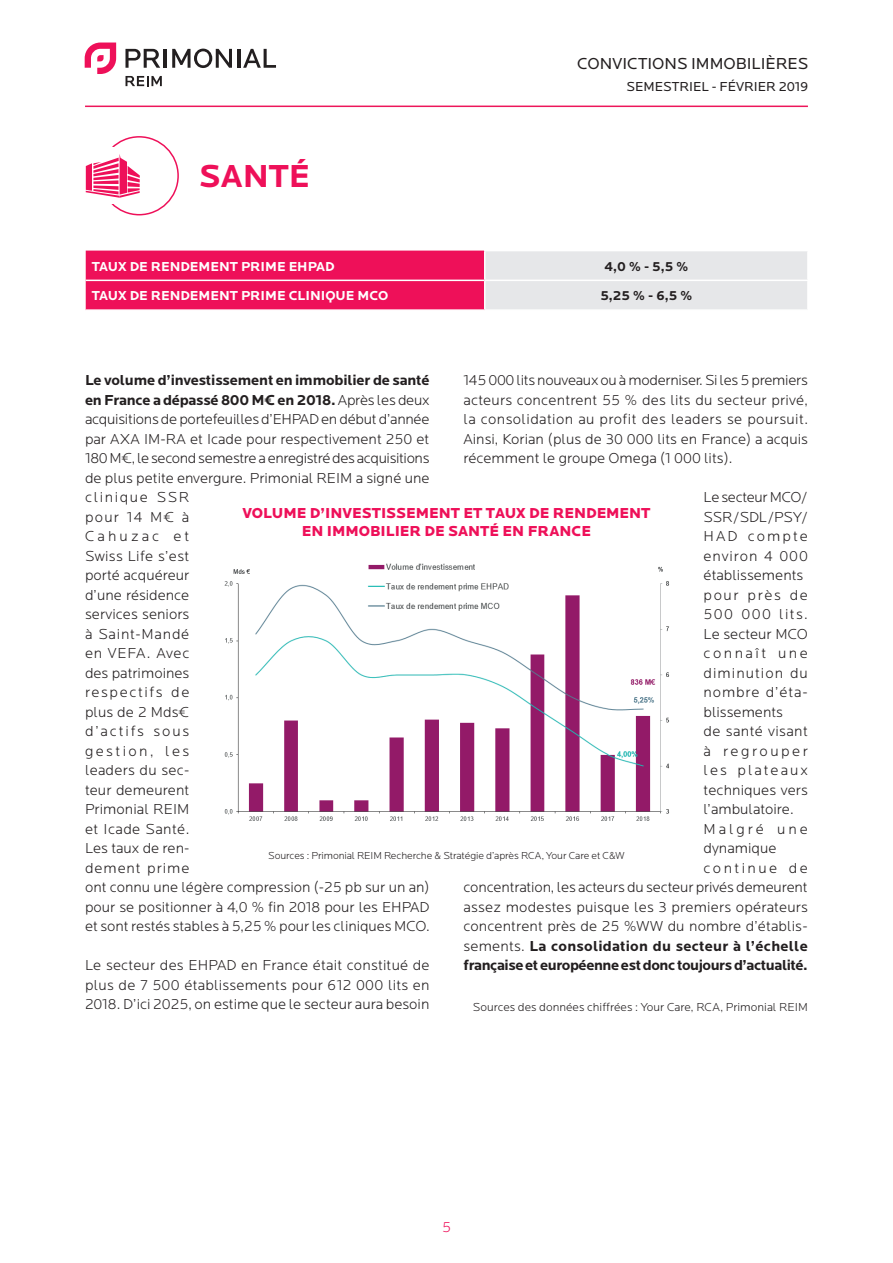
<style>
.page{position:relative;width:893px;height:1263px;background:#fff}
.page>*{position:absolute;margin:0;border:0;box-sizing:border-box;transform-origin:0 0}
.t1{font:700 33px "Locator";color:#ee1059}
.t2{font:16.5px "Locator";color:#231f20}
.t3{font:300 15px/19.5px "Locator";color:#231f20;text-align:justify}
.t4{font:900 15px/18px "Locator";color:#ee1059;text-align:center}
.t5{font:700 15px "Locator";letter-spacing:-.03em;color:#231f20}
.t6{font:700 15px "Locator";letter-spacing:.015em;color:#231f20}
.t7{font:300 15px "Locator";letter-spacing:.135em;color:#231f20}
.t8{font:300 15px "Locator";letter-spacing:.165em;color:#231f20}
.t9{font:300 15px "Locator";letter-spacing:-.02em;color:#231f20}
.t10{font:300 15px "Locator";letter-spacing:.03em;color:#231f20}
.t11{font:300 15px "Locator";letter-spacing:.07em;color:#231f20}
.t12{font:300 15px "Locator";letter-spacing:.06em;color:#231f20}
.t13{font:300 15px "Locator";letter-spacing:.065em;color:#231f20}
.t14{font:300 15px "Locator";letter-spacing:.095em;color:#231f20}
.t15{font:300 15px "Locator";letter-spacing:.105em;color:#231f20}
.t16{font:300 15px "Locator";letter-spacing:.16em;color:#231f20}
.t17{font:300 15px "Locator";letter-spacing:.195em;color:#231f20}
.t18{font:300 15px "Locator";color:#ee1059}
.t19{font:700 13.5px "Locator";color:#fff}
.t20{font:13.5px "Locator";color:#231f20}
.t21{font:700 13.5px "Locator";color:#231f20}
.t22{font:300 12px "Locator";color:#231f20}
.t23{font:300 10.5px "Locator";letter-spacing:-.01em;color:#231f20}
.s1{font-weight:700}
.s2{font-weight:300}
</style>
<div class="page">
<hr style="left:85px;top:106px;width:723px;height:1px;background:#ed165a">
<svg style="left:125px;top:49px;width:35px;height:19px"></svg>
<hr style="left:164px;top:49px;width:3px;height:19px;background:#231f20">
<svg style="left:172px;top:49px;width:60px;height:19px"></svg>
<hr style="left:237px;top:49px;width:3px;height:19px;background:#231f20">
<svg style="left:243px;top:49px;width:33px;height:19px"></svg>
<svg style="left:85px;top:43px;width:31px;height:31px"></svg>
<svg style="left:126px;top:76px;width:36px;height:10px"></svg>
<svg style="left:86px;top:251px;width:721px;height:59px;background:#eb749c"></svg>
<hr style="left:485px;top:309px;width:324px;height:2px;background:#fff">
<div style="left:99px;top:136px;width:80px;height:79px;border:2px solid #ee1059;border-radius:50%"></div>
<div style="left:98px;top:147px;width:29px;height:57px;background:#fff"></div>
<svg style="left:86px;top:154px;width:54px;height:44px"></svg>
<img style="left:224px;top:566px;width:446px;height:255px">
<img style="left:359px;top:563px;width:154px;height:62px">
<h1 class="t1" style="left:199px;top:157px;width:113px">SANTÉ</h1>
<p class="t2" style="left:577px;top:54px;width:232px">CONVICTIONS IMMOBILIÈRES</p>
<p class="t20" style="left:627px;top:79px;width:183px">SEMESTRIEL - FÉVRIER 2019</p>
<p class="t19" style="left:92px;top:258px;width:244px">TAUX DE RENDEMENT PRIME EHPAD</p>
<p class="t21" style="left:604px;top:258px;width:85px">4,0 % - 5,5 %</p>
<p class="t19" style="left:92px;top:288px;width:298px">TAUX DE RENDEMENT PRIME CLINIQUE MCO</p>
<p class="t21" style="left:600px;top:288px;width:93px">5,25 % - 6,5 %</p>
<p class="t3" style="left:85px;top:370px;width:346px;text-align:left"><span class="s1">Le volume d’investissement en immobilier de santé en France a dépassé 800 M€ en 2018.</span> Après les deux acquisitions de portefeuilles d’EHPAD en début d’année par AXA IM-RA et Icade pour respectivement 250 et<br>180M€, le second semestre a enregistré des acquisitions de plus petite envergure. Primonial REIM a signé une clinique SSR<br>pour 14 M€ à<br>Cahuzac et<br>Swiss Life s’est<br>porté acquéreur<br>d’une résidence<br>services seniors<br>à Saint-Mandé<br>en VEFA. Avec<br>des patrimoines<br>respectifs de<br>plus de 2 Mds€<br>d’actifs sous<br>gestion, les<br>leaders du sec-<br>teur demeurent<br>Primonial REIM<br>et Icade Santé.<br>Les taux de ren-<br>dement prime<br>ont connu une légère compression (-25 pb sur un an) pour se positionner à 4,0 % fin 2018 pour les EHPAD et sont restés stables à 5,25 % pour les cliniques MCO.</p>
<p class="t3" style="left:85px;top:955px;width:346px">Le secteur des EHPAD en France était constitué de plus de 7 500 établissements pour 612 000 lits en 2018. D’ici 2025, on estime que le secteur aura besoin</p>
<p class="t3" style="left:463px;top:370px;width:346px">145 000 lits nouveaux ou à moderniser. Si les 5 premiers acteurs concentrent 55 % des lits du secteur privé, la consolidation au profit des leaders se poursuit.<br>Ainsi, Korian (plus de 30 000 lits en France) a acquis récemment le groupe Omega (1 000 lits).</p>
<p class="t9" style="left:704px;top:489px;width:106px">Le secteur MCO/</p>
<p class="t3" style="left:704px;top:507px;width:106px">SSR/SDL/PSY/</p>
<p class="t7" style="left:704px;top:528px;width:106px">HAD compte</p>
<p class="t13" style="left:704px;top:547px;width:106px">environ 4 000</p>
<p class="t3" style="left:704px;top:565px;width:101px">établissements</p>
<p class="t15" style="left:704px;top:586px;width:106px">pour près de</p>
<p class="t14" style="left:704px;top:606px;width:106px">500 000 lits.</p>
<p class="t3" style="left:704px;top:624px;width:106px">Le secteur MCO</p>
<p class="t8" style="left:704px;top:645px;width:106px">connaît une</p>
<p class="t11" style="left:704px;top:664px;width:106px">diminution du</p>
<p class="t12" style="left:704px;top:684px;width:106px">nombre d’éta-</p>
<p class="t3" style="left:704px;top:702px;width:81px">blissements</p>
<p class="t10" style="left:704px;top:723px;width:106px">de santé visant</p>
<p class="t8" style="left:704px;top:742px;width:106px">à regrouper</p>
<p class="t7" style="left:704px;top:762px;width:106px">les plateaux</p>
<p class="t3" style="left:704px;top:780px;width:106px">techniques vers</p>
<p class="t3" style="left:704px;top:799px;width:92px">l’ambulatoire.</p>
<p class="t17" style="left:704px;top:820px;width:106px">Malgré une</p>
<p class="t3" style="left:704px;top:838px;width:74px">dynamique</p>
<p class="t16" style="left:704px;top:859px;width:106px">continue de</p>
<p class="t3" style="left:463px;top:877px;width:346px">concentration, les acteurs du secteur privés demeurent</p>
<p class="t3" style="left:463px;top:897px;width:346px">assez modestes puisque les 3 premiers opérateurs</p>
<p class="t3" style="left:463px;top:916px;width:346px">concentrent près de 25 %WW du nombre d’établis-</p>
<p class="t6" style="left:463px;top:937px;width:346px"><span class="s2">sements.</span> La consolidation du secteur à l’échelle</p>
<p class="t5" style="left:463px;top:956px;width:346px">française et européenne est donc toujours d’actualité.</p>
<p class="t22" style="left:473px;top:1000px;width:336px">Sources des données chiffrées : Your Care, RCA, Primonial REIM</p>
<p class="t4" style="left:242px;top:504px;width:410px">VOLUME D’INVESTISSEMENT ET TAUX DE RENDEMENT<br>EN IMMOBILIER DE SANTÉ EN FRANCE</p>
<p class="t23" style="left:268px;top:849px;width:358px">Sources : Primonial REIM Recherche &amp; Stratégie d’après RCA, Your Care et C&amp;W</p>
<p class="t18" style="left:442px;top:1218px;width:10px">5</p>
</div>
